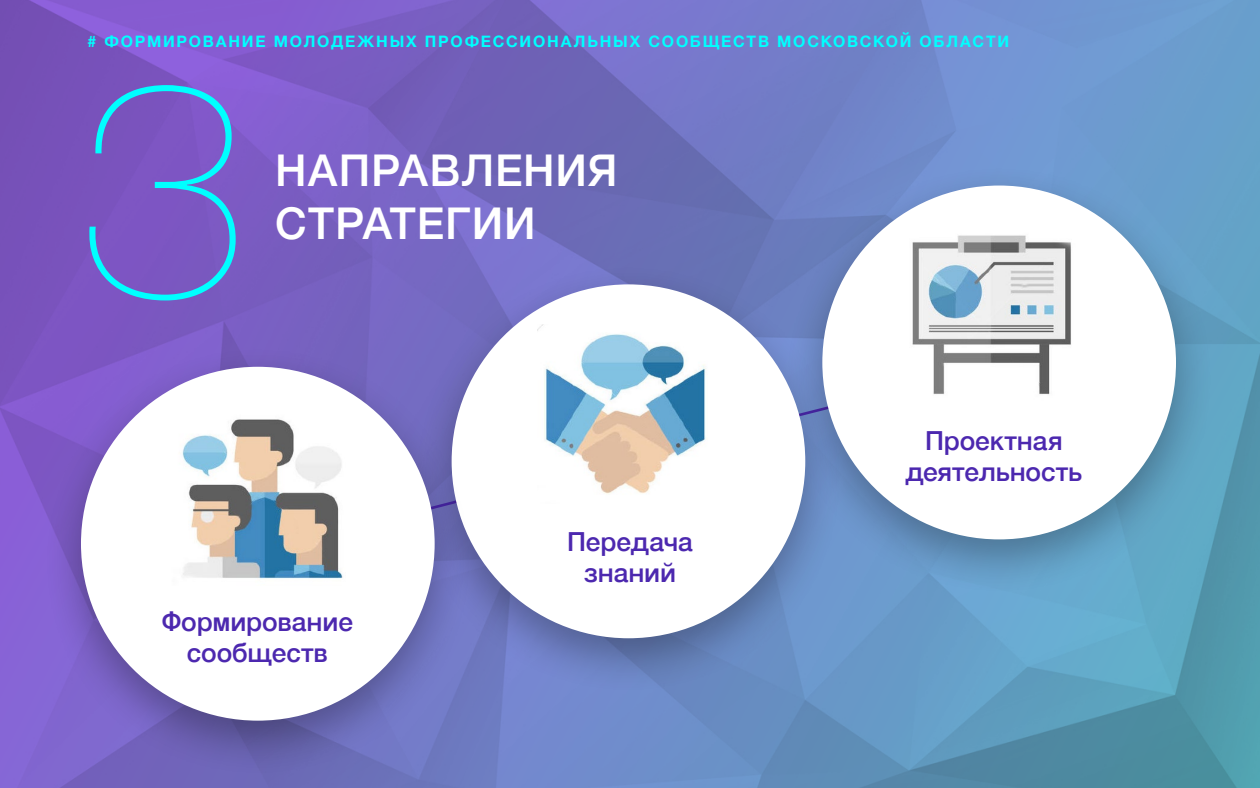
<style>
.page{position:relative;width:1260px;height:788px;background:#fff}
.page>*{position:absolute;margin:0;border:0;box-sizing:border-box;transform-origin:0 0}
.t1{font:200 306.25px "Helvetica Neue";color:#0ff}
.t2{font:500 43.75px "Helvetica Neue";letter-spacing:.015em;color:#fff}
.t3{font:500 26.25px/31.5px "Helvetica Neue";letter-spacing:-.005em;color:#4c28af;text-align:center}
.t4{font:700 15.75px "Helvetica Neue";letter-spacing:.11em;color:#0ff}
</style>
<div class="page">
<img style="left:0;top:0;width:1260px;height:788px">
<div style="left:783px;top:164px;width:432px;height:431px;background:#000;opacity:.3"></div>
<div style="left:822px;top:185px;width:354px;height:354px;background:#fff;border-radius:50%"></div>
<img style="left:912px;top:235px;width:159px;height:160px">
<div style="left:413px;top:263px;width:431px;height:431px;background:#000;opacity:.3"></div>
<div style="left:452px;top:284px;width:353px;height:354px;background:#fff;border-radius:50%"></div>
<img style="left:538px;top:324px;width:168px;height:170px">
<div style="left:42px;top:345px;width:431px;height:432px;background:#000;opacity:.3"></div>
<div style="left:81px;top:367px;width:354px;height:353px;background:#fff;border-radius:50%"></div>
<img style="left:182px;top:419px;width:161px;height:160px">
<p class="t4" style="left:88px;top:29px;width:923px"># ФОРМИРОВАНИЕ МОЛОДЕЖНЫХ ПРОФЕССИОНАЛЬНЫХ СООБЩЕСТВ МОСКОВСКОЙ ОБЛАСТИ</p>
<h1 class="t1" style="left:77px;top:-49px;width:172px">3</h1>
<h2 class="t2" style="left:275px;top:135px;width:344px">НАПРАВЛЕНИЯ</h2>
<h2 class="t2" style="left:275px;top:188px;width:262px">СТРАТЕГИИ</h2>
<h3 class="t3" style="left:567px;top:523px;width:127px">Передача знаний</h3>
<h3 class="t3" style="left:162px;top:603px;width:193px">Формирование сообществ</h3>
<h3 class="t3" style="left:905px;top:422px;width:179px">Проектная деятельность</h3>
</div>
